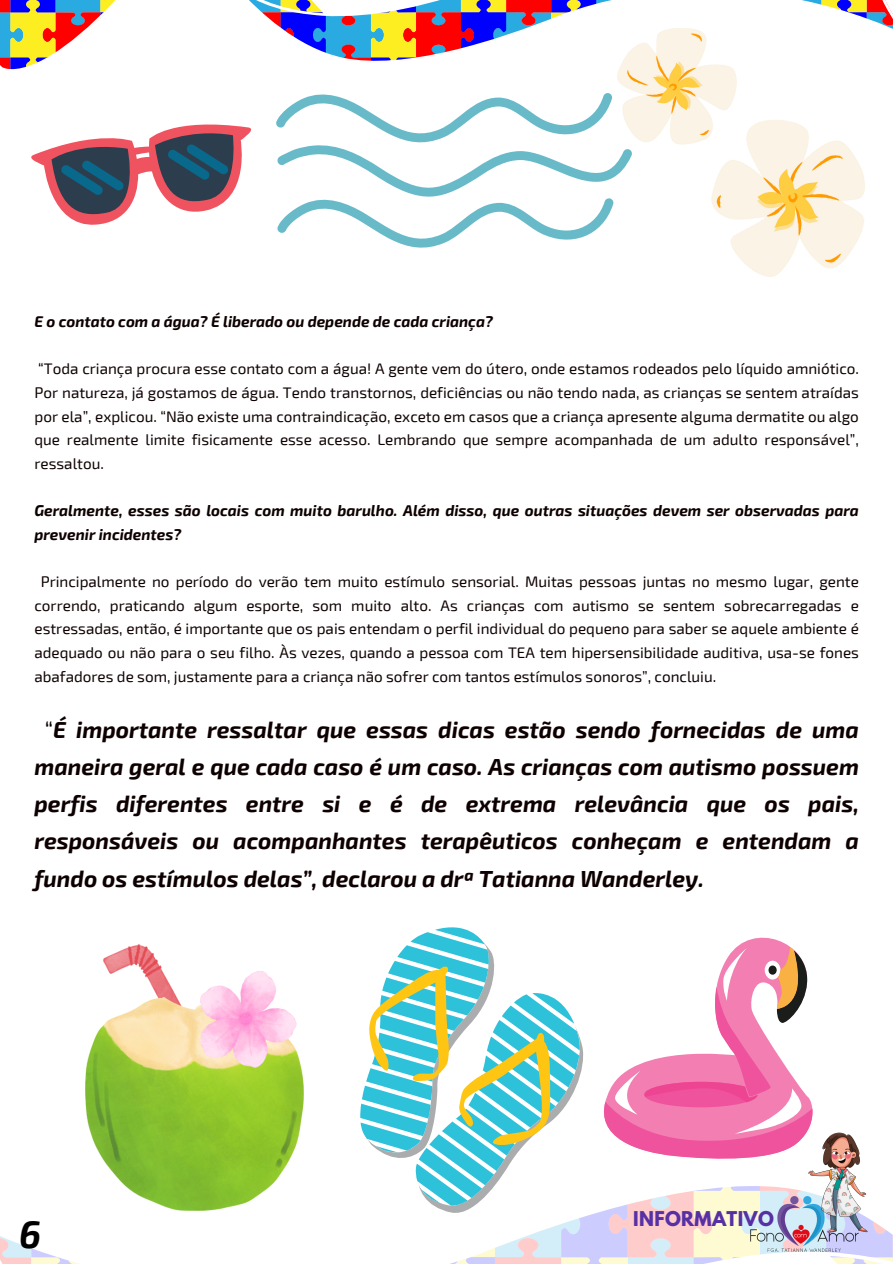
<style>
.page{position:relative;width:893px;height:1264px;background:#fff}
.page>*{position:absolute;margin:0;border:0;box-sizing:border-box;transform-origin:0 0}
.t1{font:italic 700 37.5px "Exo 2";color:#000}
.t2{font:italic 700 22.8px/37.2px "Exo 2";color:#0e0000;text-align:justify}
.t3{font:700 18px "League Spartan";letter-spacing:.02em;color:#5730a4}
.t4{font:15.3px/23.7px "Exo 2";color:#0e0000;text-align:justify}
.t5{font:italic 700 15.3px/23.7px "Exo 2";color:#0e0000}
.s1{font-weight:400;font-style:normal}
</style>
<div class="page">
<svg style="left:0;top:0;width:892px;height:70px"></svg>
<svg style="left:0;top:1186px;width:892px;height:77px"></svg>
<img style="left:745px;top:1186px;width:118px;height:77px">
<img style="left:790px;top:1132px;width:102px;height:102px">
<svg style="left:31px;top:124px;width:221px;height:101px"></svg>
<svg style="left:276px;top:93px;width:341px;height:155px"></svg>
<img style="left:617px;top:28px;width:247px;height:249px">
<img style="left:85px;top:944px;width:218px;height:266px">
<svg style="left:349px;top:927px;width:235px;height:287px"></svg>
<svg style="left:790px;top:1132px;width:30px;height:36px"></svg>
<svg style="left:737px;top:937px;width:80px;height:223px"></svg>
<svg style="left:603px;top:947px;width:210px;height:214px"></svg>
<h3 class="t5" style="left:34px;top:309px;width:460px">E o contato com a água? É liberado ou depende de cada criança?</h3>
<p class="t4" style="left:34px;top:356px;width:825px">“Toda criança procura esse contato com a água! A gente vem do útero, onde estamos rodeados pelo líquido amniótico.<br>Por natureza, já gostamos de água. Tendo transtornos, deficiências ou não tendo nada, as crianças se sentem atraídas por ela”, explicou. “Não existe uma contraindicação, exceto em casos que a criança apresente alguma dermatite ou algo que realmente limite fisicamente esse acesso. Lembrando que sempre acompanhada de um adulto responsável”, ressaltou.</p>
<h3 class="t5" style="left:34px;top:498px;width:825px">Geralmente, esses são locais com muito barulho. Além disso, que outras situações devem ser observadas para prevenir incidentes?</h3>
<p class="t4" style="left:34px;top:569px;width:825px;text-indent:6px">Principalmente no período do verão tem muito estímulo sensorial. Muitas pessoas juntas no mesmo lugar, gente correndo, praticando algum esporte, som muito alto. As crianças com autismo se sentem sobrecarregadas e estressadas, então, é importante que os pais entendam o perfil individual do pequeno para saber se aquele ambiente é adequado ou não para o seu filho. Às vezes, quando a pessoa com TEA tem hipersensibilidade auditiva, usa-se fones abafadores de som, justamente para a criança não sofrer com tantos estímulos sonoros”, concluiu.</p>
<h1 class="t2" style="left:34px;top:710px;width:825px;text-indent:10px"><span class="s1">“</span>É importante ressaltar que essas dicas estão sendo fornecidas de uma maneira geral e que cada caso é um caso. As crianças com autismo possuem perfis diferentes entre si e é de extrema relevância que os pais, responsáveis ou acompanhantes terapêuticos conheçam e entendam a fundo os estímulos delas”, declarou a drª Tatianna Wanderley.</h1>
<p class="t1" style="left:19px;top:1209px;width:23px">6</p>
<p class="t3" style="left:633px;top:1209px;width:142px">INFORMATIVO</p>
</div>
